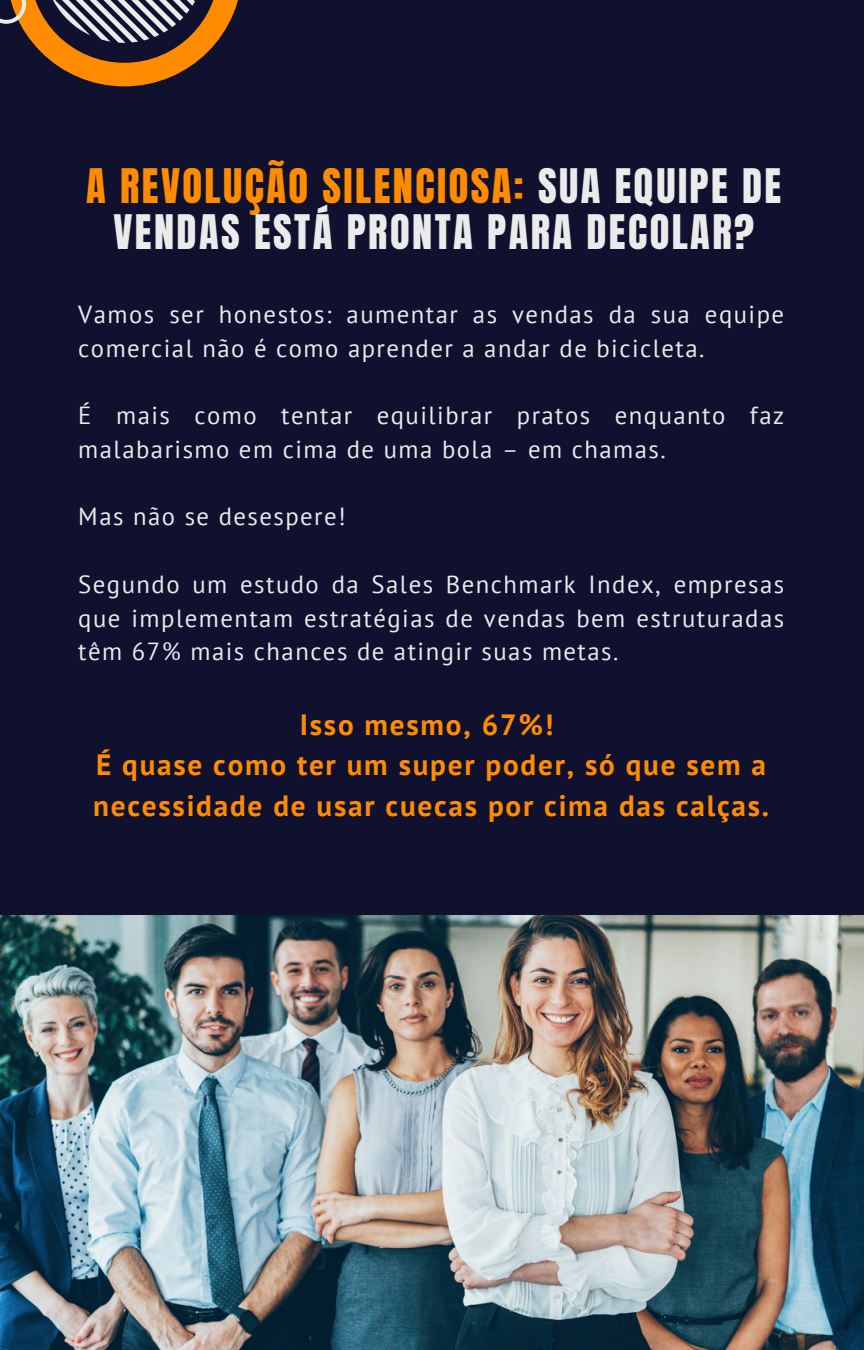
<style>
.page{position:relative;width:864px;height:1350px;background:#10102f}
.page>*{position:absolute;margin:0;border:0;box-sizing:border-box;transform-origin:0 0}
.t1{font:40.5px/45.4px "Anton";letter-spacing:.06em;color:#ebebeb;text-align:center}
.t2{font:700 29.25px/40.5px "PT Sans";letter-spacing:.06em;color:#ff8c00;text-align:center}
.t3{font:24.75px/33.8px "PT Sans";letter-spacing:.06em;color:#ebebeb}
.s1{color:#ff8c00}
</style>
<div class="page">
<svg style="left:0;top:0;width:238px;height:86px"></svg>
<img style="left:0;top:916px;width:864px;height:434px">
<p class="t1" style="left:86px;top:164px;width:697px"><span class="s1">A REVOLUÇÃO SILENCIOSA:</span> SUA EQUIPE DE<br>VENDAS ESTÁ PRONTA PARA DECOLAR?</p>
<p class="t3" style="left:78px;top:297px;width:707px">Vamos ser honestos: aumentar as vendas da sua equipe comercial não é como aprender a andar de bicicleta.</p>
<p class="t3" style="left:78px;top:398px;width:707px">É mais como tentar equilibrar pratos enquanto faz malabarismo em cima de uma bola – em chamas.</p>
<p class="t3" style="left:78px;top:499px;width:269px">Mas não se desespere!</p>
<h1 class="t3" style="left:78px;top:567px;width:707px;text-align:justify">Segundo um estudo da Sales Benchmark Index, empresas que implementam estratégias de vendas bem estruturadas têm 67% mais chances de atingir suas metas.</h1>
<p class="t2" style="left:93px;top:704px;width:677px">Isso mesmo, 67%!<br>É quase como ter um super poder, só que sem a necessidade de usar cuecas por cima das calças.</p>
</div>
